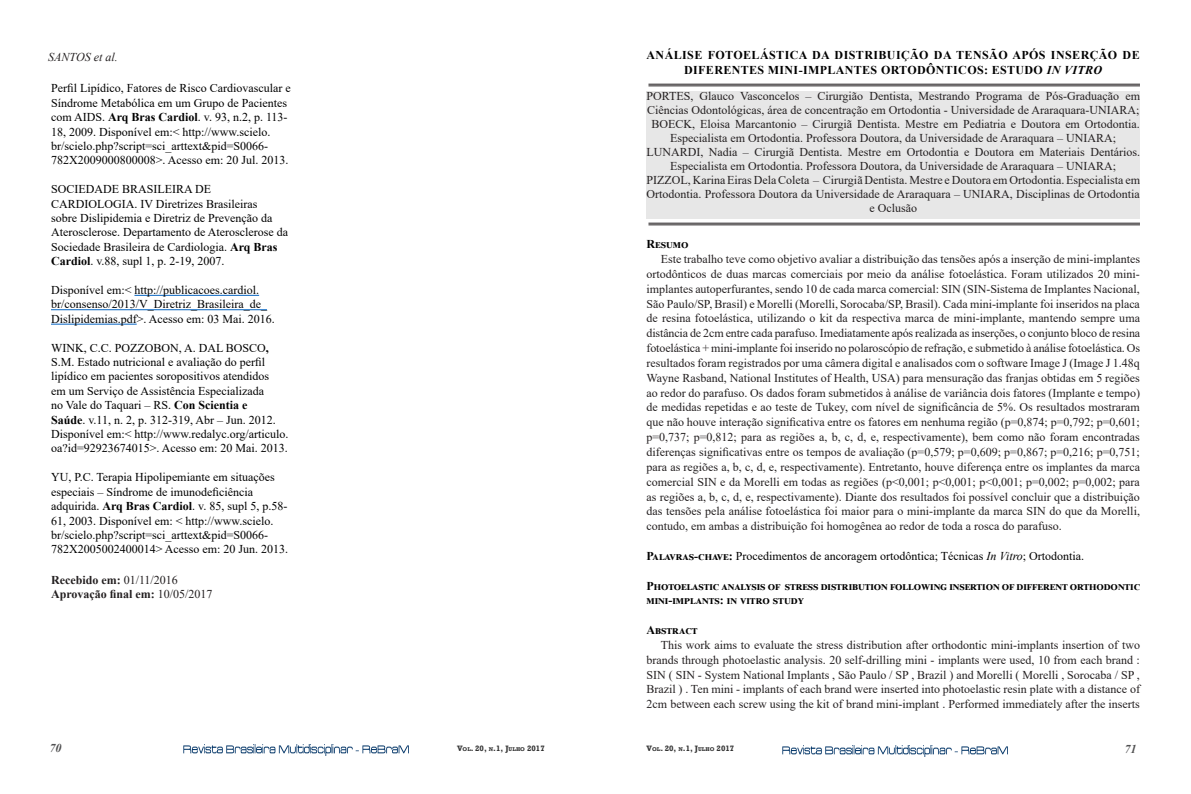
<style>
.page{position:relative;width:1191px;height:794px;background:#fff}
.page>*{position:absolute;margin:0;border:0;box-sizing:border-box;transform-origin:0 0}
.Corpo_do_texto{font:12px/14.8px "Times New Roman";color:#231f20;text-align:center}
.Corpo_do_texto-2{font:12px/14.4px "Times New Roman";color:#000}
.t1{font:700 12px/14.4px "Times New Roman";letter-spacing:.03em;color:#000;text-align:center}
.t2{font:700 12px "Times New Roman";color:#231f20}
.t3{font:italic 12px "Times New Roman";color:#231f20}
.Corpo_do_texto-3{font:italic 700 12px "Times New Roman";color:#4f4f50}
.t4{font:700 8px "Rockwell";color:#333}
.s1{font-weight:700}
.s2{font-weight:400}
.s3{font-size:5.6px}
.s4{font-style:italic}
</style>
<div class="page">
<img style="left:782px;top:746px;width:225px;height:11px">
<img style="left:183px;top:744px;width:226px;height:11px">
<hr style="left:648px;top:84px;width:492px;height:1px;background:#231f20">
<hr style="left:648px;top:86px;width:492px;height:1px;background:#231f20">
<hr style="left:648px;top:223px;width:492px;height:1px;background:#231f20">
<hr style="left:648px;top:225px;width:492px;height:1px;background:#231f20">
<div style="left:646px;top:92px;width:494px;height:127px;background:#e7e7e7"></div>
<hr style="left:134px;top:295px;width:125px;height:1px;background:#0563c1">
<hr style="left:51px;top:309px;width:216px;height:1px;background:#0563c1">
<hr style="left:51px;top:324px;width:86px;height:1px;background:#0563c1">
<p class="t3" style="left:48px;top:49px;width:71px">SANTOS et al.</p>
<p class="Corpo_do_texto-2" style="left:51px;top:81px;width:241px">Perfil Lipídico, Fatores de Risco Cardiovascular e Síndrome Metabólica em um Grupo de Pacientes com AIDS. <span class="s1">Arq Bras Cardiol</span>. v. 93, n.2, p. 113- 18, 2009. Disponível em:&lt; http://www.scielo. br/scielo.php?script=sci_arttext&amp;pid=S0066- 782X2009000800008&gt;. Acesso em: 20 Jul. 2013.</p>
<p class="Corpo_do_texto-2" style="left:51px;top:182px;width:238px">SOCIEDADE BRASILEIRA DE CARDIOLOGIA. IV Diretrizes Brasileiras<br>sobre Dislipidemia e Diretriz de Prevenção da Aterosclerose. Departamento de Aterosclerose da Sociedade Brasileira de Cardiologia. <span class="s1">Arq Bras Cardiol</span>. v.88, supl 1, p. 2-19, 2007.</p>
<p class="Corpo_do_texto-2" style="left:51px;top:282px;width:225px">Disponível em:&lt; http://publicacoes.cardiol. br/consenso/2013/V_Diretriz_Brasileira_de_<br>Dislipidemias.pdf&gt;. Acesso em: 03 Mai. 2016.</p>
<p class="Corpo_do_texto-2" style="left:51px;top:340px;width:239px">WINK, C.C. POZZOBON, A. DAL BOSCO<span class="s1">, </span>S.M. Estado nutricional e avaliação do perfil lipídico em pacientes soropositivos atendidos<br>em um Serviço de Assistência Especializada<br>no Vale do Taquari – RS. <span class="s1">Con Scientia e<br>Saúde</span>. v.11, n. 2, p. 312-319, Abr – Jun. 2012.<br>Disponível em:&lt; http://www.redalyc.org/articulo. oa?id=92923674015&gt;. Acesso em: 20 Mai. 2013.</p>
<p class="Corpo_do_texto-2" style="left:51px;top:470px;width:239px">YU, P.C. Terapia Hipolipemiante em situações especiais – Síndrome de imunodeficiência adquirida. <span class="s1">Arq Bras Cardiol</span>. v. 85, supl 5, p.58- 61, 2003. Disponível em: &lt; http://www.scielo. br/scielo.php?script=sci_arttext&amp;pid=S0066- 782X2005002400014&gt; Acesso em: 20 Jun. 2013.</p>
<p class="t2" style="left:51px;top:571px;width:128px">Recebido em: <span class="s2">01/11/2016</span></p>
<p class="t2" style="left:51px;top:585px;width:163px">Aprovação final em: <span class="s2">10/05/2017</span></p>
<p class="Corpo_do_texto-3" style="left:50px;top:740px;width:13px">70</p>
<p class="t4" style="left:457px;top:743px;width:89px">V<span class="s3">OL</span>. 20, <span class="s3">N</span>.1, J<span class="s3">ULHO</span> 2017</p>
<p class="t1" style="left:646px;top:48px;width:495px">ANÁLISE FOTOELÁSTICA DA DISTRIBUIÇÃO DA TENSÃO APÓS INSERÇÃO DE<br>DIFERENTES MINI-IMPLANTES ORTODÔNTICOS: ESTUDO <span class="s4">IN VITRO</span></p>
<p class="Corpo_do_texto" style="left:646px;top:89px;width:495px;line-height:14px;text-align:left">PORTES, Glauco Vasconcelos – Cirurgião Dentista, Mestrando Programa de Pós-Graduação em<br>Ciências Odontológicas, área de concentração em Ortodontia - Universidade de Araraquara-UNIARA;</p>
<p class="Corpo_do_texto" style="left:651px;top:117px;width:490px;line-height:14px">BOECK, Eloisa Marcantonio – Cirurgiã Dentista. Mestre em Pediatria e Doutora em Ortodontia.<br>Especialista em Ortodontia. Professora Doutora, da Universidade de Araraquara – UNIARA;</p>
<p class="Corpo_do_texto" style="left:646px;top:145px;width:495px;line-height:14px">LUNARDI, Nadia – Cirurgiã Dentista. Mestre em Ortodontia e Doutora em Materiais Dentários.<br>Especialista em Ortodontia. Professora Doutora, da Universidade de Araraquara – UNIARA;</p>
<p class="Corpo_do_texto" style="left:646px;top:172px;width:495px;line-height:14.2px">PIZZOL, Karina Eiras Dela Coleta – Cirurgiã Dentista. Mestre e Doutora em Ortodontia. Especialista em<br>Ortodontia. Professora Doutora da Universidade de Araraquara – UNIARA, Disciplinas de Ortodontia e Oclusão</p>
<p class="t1" style="left:646px;top:237px;width:44px">Resumo</p>
<p class="Corpo_do_texto" style="left:646px;top:251px;width:495px;text-align:justify;text-indent:14px">Este trabalho teve como objetivo avaliar a distribuição das tensões após a inserção de mini-implantes ortodônticos de duas marcas comerciais por meio da análise fotoelástica. Foram utilizados 20 mini&shy;implantes autoperfurantes, sendo 10 de cada marca comercial: SIN (SIN-Sistema de Implantes Nacional, São Paulo/SP, Brasil) e Morelli (Morelli, Sorocaba/SP, Brasil). Cada mini-implante foi inseridos na placa de resina fotoelástica, utilizando o kit da respectiva marca de mini-implante, mantendo sempre uma distância de 2cm entre cada parafuso. Imediatamente após realizada as inserções, o conjunto bloco de resina fotoelástica + mini-implante foi inserido no polaroscópio de refração, e submetido à análise fotoelástica. Os resultados foram registrados por uma câmera digital e analisados com o software Image J (Image J 1.48q Wayne Rasband, National Institutes of Health, USA) para mensuração das franjas obtidas em 5 regiões ao redor do parafuso. Os dados foram submetidos à análise de variância dois fatores (Implante e tempo) de medidas repetidas e ao teste de Tukey, com nível de significância de 5%. Os resultados mostraram que não houve interação significativa entre os fatores em nenhuma região (p=0,874; p=0,792; p=0,601; p=0,737; p=0,812; para as regiões a, b, c, d, e, respectivamente), bem como não foram encontradas diferenças significativas entre os tempos de avaliação (p=0,579; p=0,609; p=0,867; p=0,216; p=0,751; para as regiões a, b, c, d, e, respectivamente). Entretanto, houve diferença entre os implantes da marca comercial SIN e da Morelli em todas as regiões (p&lt;0,001; p&lt;0,001; p&lt;0,001; p=0,002; p=0,002; para as regiões a, b, c, d, e, respectivamente). Diante dos resultados foi possível concluir que a distribuição das tensões pela análise fotoelástica foi maior para o mini-implante da marca SIN do que da Morelli, contudo, em ambas a distribuição foi homogênea ao redor de toda a rosca do parafuso.</p>
<p class="Corpo_do_texto-2" style="left:646px;top:548px;width:439px"><span class="s1">Palavras-chave:</span> Procedimentos de ancoragem ortodôntica; Técnicas <span class="s4">In Vitro</span>; Ortodontia.</p>
<p class="t1" style="left:646px;top:578px;width:495px;line-height:14.8px;text-align:left">Photoelastic analysis of stress distribution following insertion of different orthodontic mini-implants: in vitro study</p>
<p class="t1" style="left:646px;top:622px;width:53px">Abstract</p>
<p class="Corpo_do_texto" style="left:646px;top:637px;width:495px;text-align:justify;text-indent:14px">This work aims to evaluate the stress distribution after orthodontic mini-implants insertion of two brands through photoelastic analysis. 20 self-drilling mini - implants were used, 10 from each brand :<br>SIN ( SIN - System National Implants , São Paulo / SP , Brazil ) and Morelli ( Morelli , Sorocaba / SP , Brazil ) . Ten mini - implants of each brand were inserted into photoelastic resin plate with a distance of 2cm between each screw using the kit of brand mini-implant . Performed immediately after the inserts</p>
<p class="t4" style="left:646px;top:743px;width:89px">V<span class="s3">OL</span>. 20, <span class="s3">N</span>.1, J<span class="s3">ULHO</span> 2017</p>
<p class="Corpo_do_texto-3" style="left:1124px;top:740px;width:13px">71</p>
</div>
